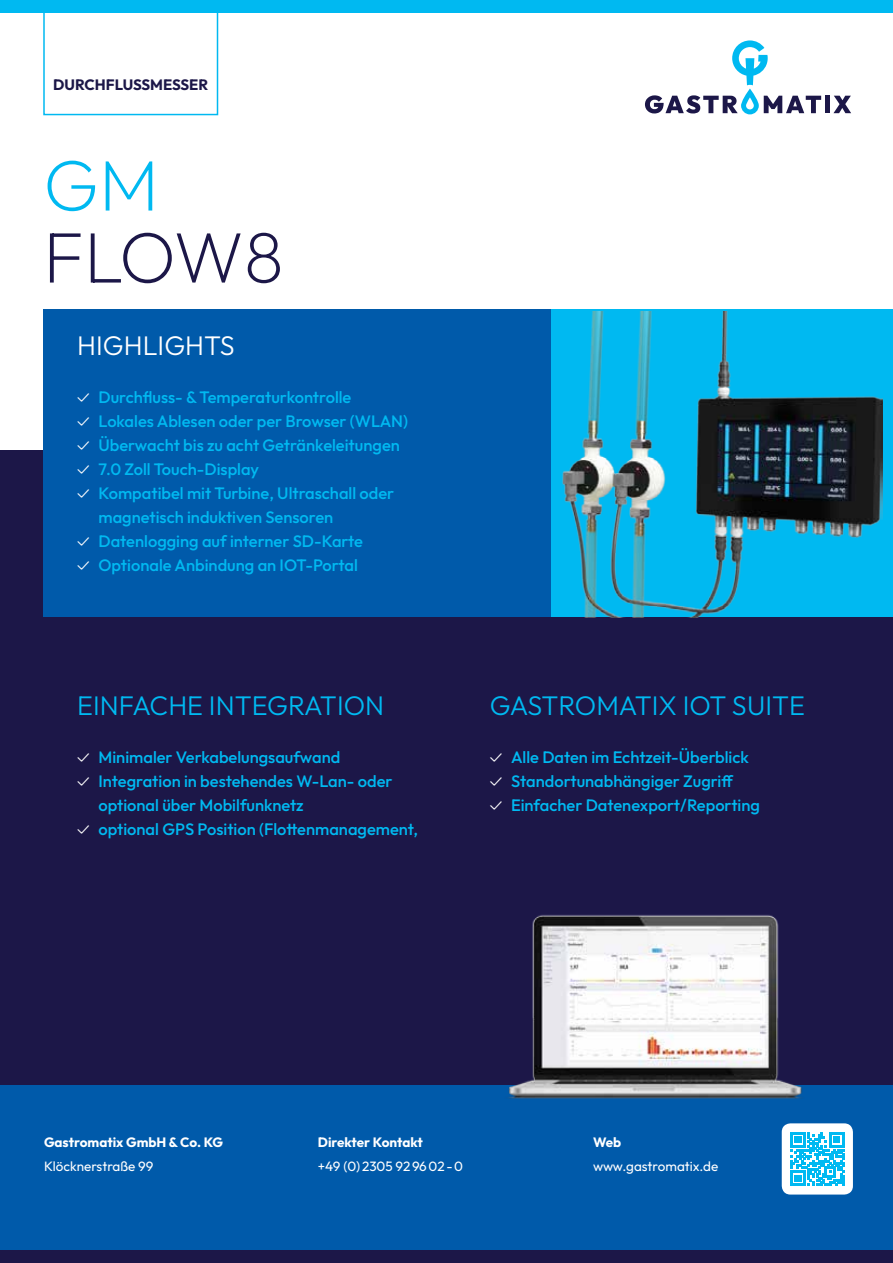
<style>
.page{position:relative;width:893px;height:1263px;background:#fff}
.page>*{position:absolute;margin:0;border:0;box-sizing:border-box;transform-origin:0 0}
.t1{font:200 72px "Outfit";color:#1c1748}
.t2{font:200 72px "Outfit";color:#00b9f1}
.t3{font:300 27px "Outfit";color:#00b9f1}
.t4{font:300 27px "Outfit";color:#fff}
.t5{font:500 16.5px/24px "Outfit";color:#00b9f1}
.t6{font:700 15px "Outfit";color:#1c1748}
.t7{font:13.5px "Outfit";color:#fff}
.t8{font:700 13.5px "Outfit";color:#fff}
.s1{font-weight:300;color:#fff}
</style>
<div class="page">
<div style="left:0;top:450px;width:893px;height:648px;background:#1c1748"></div>
<div style="left:0;top:0;width:893px;height:13px;background:#00b9f1"></div>
<div style="left:0;top:1085px;width:893px;height:178px;background:#005aaa"></div>
<div style="left:0;top:1250px;width:893px;height:13px;background:#1c1748"></div>
<div style="left:550px;top:309px;width:343px;height:308px;background:#00b9f1"></div>
<div style="left:825px;top:96px;width:5px;height:17px;background:#1c1748"></div>
<svg style="left:833px;top:96px;width:18px;height:17px"></svg>
<svg style="left:645px;top:40px;width:176px;height:74px"></svg>
<div style="left:782px;top:1123px;width:71px;height:71px;background:#fff;border-radius:9px"></div>
<svg style="left:790px;top:1132px;width:54px;height:54px"></svg>
<div style="left:43px;top:309px;width:507px;height:308px;background:#005aaa"></div>
<img style="left:562px;top:311px;width:320px;height:306px">
<svg style="left:43px;top:13px;width:175px;height:102px"></svg>
<img style="left:508px;top:915px;width:294px;height:184px">
<p class="t6" style="left:53px;top:75px;width:156px">Durchflussmesser</p>
<h1 class="t2" style="left:43px;top:142px;width:104px">GM</h1>
<h1 class="t1" style="left:43px;top:214px;width:92px">Flow</h1>
<h1 class="t1" style="left:244px;top:214px;width:41px">8</h1>
<h2 class="t4" style="left:77px;top:328px;width:159px">HIGH LIGHTS</h2>
<p class="t5" style="left:77px;top:385px;width:276px"><span class="s1">✓</span> Durchfluss- &amp; Temperaturkontrolle</p>
<p class="t5" style="left:77px;top:409px;width:332px"><span class="s1">✓</span> Lokales Ablesen oder per Browser (WLAN)</p>
<p class="t5" style="left:77px;top:433px;width:324px"><span class="s1">✓</span> Überwacht bis zu acht Getränkeleitungen</p>
<p class="t5" style="left:77px;top:457px;width:183px"><span class="s1">✓</span> 7.0 Zoll Touch-Display</p>
<p class="t5" style="left:99px;top:481px;width:297px;text-indent:-21px"><span class="s1">✓</span> Kompatibel mit Turbine, Ultraschall oder magnetisch induktiven Sensoren</p>
<p class="t5" style="left:77px;top:529px;width:287px"><span class="s1">✓</span> Datenlogging auf interner SD-Karte</p>
<p class="t5" style="left:77px;top:553px;width:282px"><span class="s1">✓</span> Optionale Anbindung an IOT-Portal</p>
<h2 class="t3" style="left:77px;top:688px;width:308px">EINFACHE I NTEGRATION</h2>
<p class="t5" style="left:77px;top:745px;width:265px"><span class="s1">✓</span> Minimaler Verkabelungsaufwand</p>
<p class="t5" style="left:99px;top:769px;width:295px;text-indent:-21px"><span class="s1">✓</span> Integration in bestehendes W-Lan- oder optional über Mobilfunknetz</p>
<p class="t5" style="left:77px;top:817px;width:342px"><span class="s1">✓</span> optional GPS Position (Flottenmanagement,</p>
<h2 class="t3" style="left:490px;top:688px;width:313px">GASTROMATIX IOT SUITE</h2>
<p class="t5" style="left:490px;top:745px;width:261px"><span class="s1">✓</span> Alle Daten im Echtzeit-Überblick</p>
<p class="t5" style="left:490px;top:769px;width:245px"><span class="s1">✓</span> Standortunabhängiger Zugriff</p>
<p class="t5" style="left:490px;top:793px;width:272px"><span class="s1">✓</span> Einfacher Datenexport/Reporting</p>
<p class="t8" style="left:44px;top:1133px;width:180px">Gastromatix GmbH &amp; Co. KG</p>
<p class="t7" style="left:44px;top:1157px;width:111px">Klöcknerstraße 99</p>
<p class="t8" style="left:318px;top:1133px;width:106px">Direkter Kontakt</p>
<p class="t7" style="left:318px;top:1157px;width:147px">+49 (0)2305 929602-0</p>
<p class="t8" style="left:593px;top:1133px;width:30px">Web</p>
<p class="t7" style="left:593px;top:1157px;width:127px">www.gastromatix.de</p>
</div>
